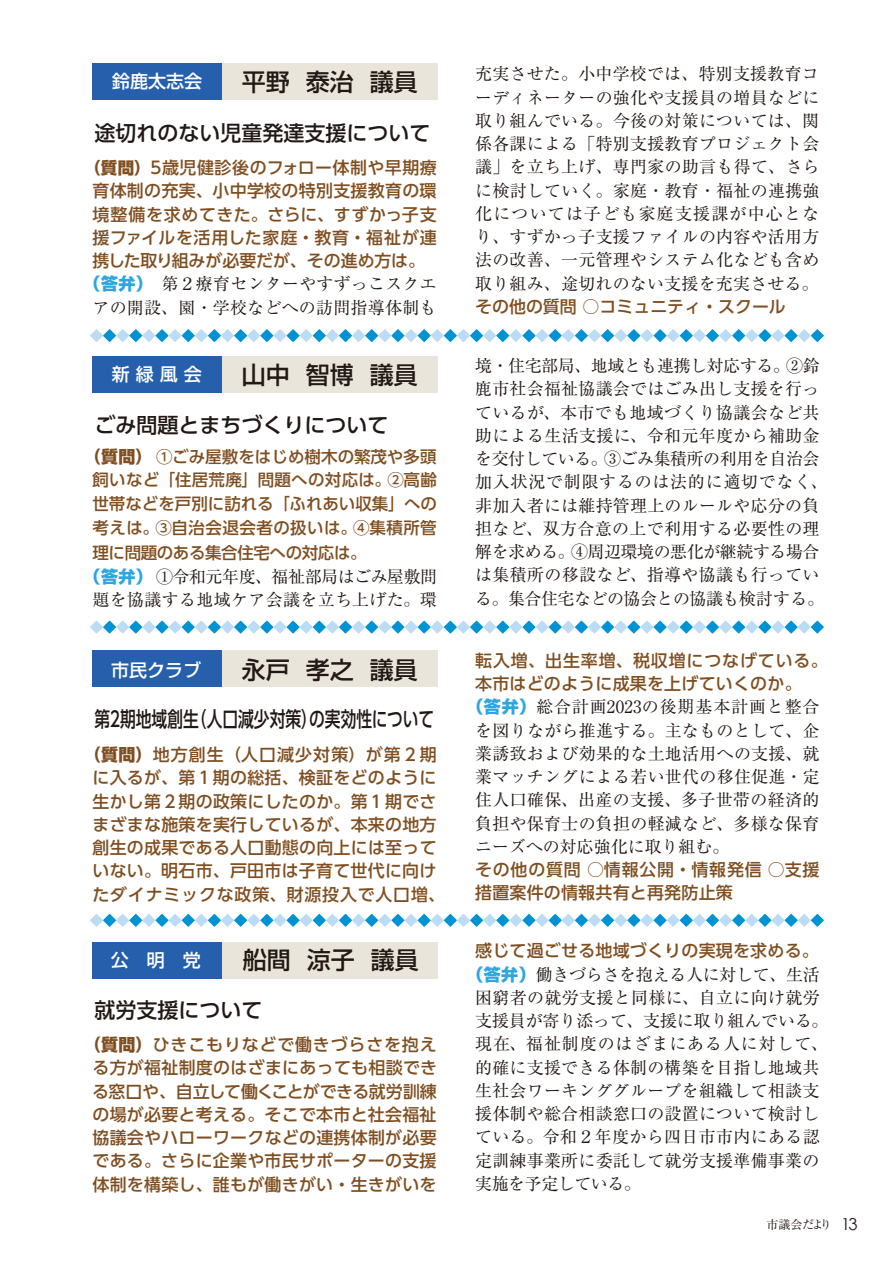
<style>
.page{position:relative;width:893px;height:1263px;background:#fff}
.page>*{position:absolute;margin:0;border:0;box-sizing:border-box;transform-origin:0 0}
.t1{font:500 24px "Shin Go Pro";color:#221815}
.t2{font:500 21px "UD Shin Go Pro";color:#221815}
.t3{font:500 21px "UD Shin Go Pro";color:#221815;scale:.75 1}
.t4{font:500 18px "Shin Go Pro";color:#fff}
.t5{font:16.95px/23.2px "Ryumin Pro";letter-spacing:.015em;color:#221815;text-align:center}
.t6{font:500 16.95px/23.2px "UD Shin Go Pro";letter-spacing:.015em;color:#804f21;text-align:center}
.t7{font:500 16.5px/24px "UD Shin Go Pro";color:#804f21;text-align:justify}
.t8{font:12px "Ryumin Pro";letter-spacing:-.045em;color:#221815}
.s1{font-weight:800;font-size:16.5px}
.s2{font-family:"Shin Go Pro";font-weight:800;color:#2ea7e0}
.s3{font-weight:800;font-size:16.95px}
.s4{font-weight:800}
.s5{font-family:"Century Gothic";font-size:16.5px}
</style>
<div class="page">
<svg style="left:90px;top:914px;width:734px;height:13px"></svg>
<svg style="left:90px;top:621px;width:734px;height:13px"></svg>
<svg style="left:90px;top:329px;width:734px;height:13px"></svg>
<div style="left:93px;top:63px;width:345px;height:36px;background:#eae5da"></div>
<div style="left:93px;top:63px;width:129px;height:36px;background:#2660ad"></div>
<div style="left:93px;top:356px;width:345px;height:36px;background:#eae5da"></div>
<div style="left:93px;top:356px;width:129px;height:36px;background:#2660ad"></div>
<div style="left:93px;top:651px;width:345px;height:36px;background:#eae5da"></div>
<div style="left:93px;top:651px;width:129px;height:36px;background:#2660ad"></div>
<div style="left:93px;top:943px;width:345px;height:36px;background:#eae5da"></div>
<div style="left:93px;top:943px;width:129px;height:36px;background:#2660ad"></div>
<p class="t4" style="left:112px;top:66px;width:91px">鈴鹿太志会</p>
<h1 class="t1" style="left:242px;top:62px;width:177px">平野 泰治 議員</h1>
<p class="t2" style="left:94px;top:116px;width:337px">途切れのない児童発達支援について</p>
<p class="t6" style="left:84px;top:156px;width:354px"><span class="s1">（質問）</span>５歳児健診後のフォロー体制や早期療育体制の充実、小中学校の特別支援教育の環境整備を求めてきた。さらに、すずかっ子支援ファイルを活用した家庭・教育・福祉が連携した取り組みが必要だが、その進め方は。</p>
<p class="t5" style="left:84px;top:271px;width:354px"><span class="s2">（答弁）</span>第２療育センターやすずっこスクエアの開設、園・学校などへの訪問指導体制も</p>
<p class="t4" style="left:112px;top:359px;width:91px">新緑風会</p>
<h1 class="t1" style="left:242px;top:355px;width:177px">山中 智博 議員</h1>
<p class="t2" style="left:94px;top:408px;width:295px">ごみ問題とまちづくりについて</p>
<p class="t7" style="left:92px;top:444px;width:346px;text-indent:-8px"><span class="s3">（質問）</span> ①ごみ屋敷をはじめ樹木の繁茂や多頭飼いなど「住居荒廃」問題への対応は。②高齢世帯などを戸別に訪れる「ふれあい収集」への考えは。③自治会退会者の扱いは。④集積所管理に問題のある集合住宅への対応は。</p>
<p class="t5" style="left:84px;top:564px;width:355px"><span class="s2">（答弁）</span> ①令和元年度、福祉部局はごみ屋敷問題を協議する地域ケア会議を立ち上げた。環</p>
<p class="t4" style="left:111px;top:655px;width:91px">市民クラブ</p>
<h1 class="t1" style="left:242px;top:650px;width:177px">永戸 孝之 議員</h1>
<p class="t3" style="left:94px;top:702px;width:454px">第２期地域創生（人口減少対策）の実効性について</p>
<p class="t6" style="left:84px;top:742px;width:363px"><span class="s4">（質問）</span>地方創生（人口減少対策）が第２期に入るが、第１期の総括、検証をどのように生かし第２期の政策にしたのか。第１期でさまざまな施策を実行しているが、本来の地方創生の成果である人口動態の向上には至っていない。明石市、戸田市は子育て世代に向けたダイナミックな政策、財源投入で人口増、</p>
<p class="t4" style="left:111px;top:946px;width:91px">公　明　党</p>
<h1 class="t1" style="left:243px;top:941px;width:177px">船間 涼子 議員</h1>
<p class="t2" style="left:94px;top:993px;width:169px">就労支援について</p>
<p class="t6" style="left:84px;top:1032px;width:355px"><span class="s4">（質問）</span>ひきこもりなどで働きづらさを抱える方が福祉制度のはざまにあっても相談できる窓口や、自立して働くことができる就労訓練の場が必要と考える。そこで本市と社会福祉協議会やハローワークなどの連携体制が必要である。さらに企業や市民サポーターの支援体制を構築し、誰もが働きがい・生きがいを</p>
<p class="t5" style="left:475px;top:61px;width:346px;text-align:justify">充実させた。小中学校では、特別支援教育コーディネーターの強化や支援員の増員などに取り組んでいる。今後の対策については、関係各課による「特別支援教育プロジェクト会議」を立ち上げ、専門家の助言も得て、さらに検討していく。家庭・教育・福祉の連携強化については子ども家庭支援課が中心となり、すずかっ子支援ファイルの内容や活用方法の改善、一元管理やシステム化なども含め取り組み、途切れのない支援を充実させる。</p>
<p class="t6" style="left:475px;top:294px;width:312px">その他の質問 ○コミュニティ・スクール</p>
<p class="t5" style="left:475px;top:353px;width:354px;text-align:left">境・住宅部局、地域とも連携し対応する。②鈴鹿市社会福祉協議会ではごみ出し支援を行っているが、本市でも地域づくり協議会など共助による生活支援に、令和元年度から補助金を交付している。③ごみ集積所の利用を自治会加入状況で制限するのは法的に適切でなく、非加入者には維持管理上のルールや応分の負担など、双方合意の上で利用する必要性の理解を求める。④周辺環境の悪化が継続する場合は集積所の移設など、指導や協議も行っている。集合住宅などの協会との協議も検討する。</p>
<p class="t6" style="left:475px;top:648px;width:354px;text-align:left">転入増、出生率増、税収増につなげている。本市はどのように成果を上げていくのか。</p>
<p class="t5" style="left:475px;top:694px;width:346px;text-align:justify;text-indent:-8px"><span class="s2">（答弁）</span>総合計画2023の後期基本計画と整合を図りながら推進する。主なものとして、企業誘致および効果的な土地活用への支援、就業マッチングによる若い世代の移住促進・定住人口確保、出産の支援、多子世帯の経済的負担や保育士の負担の軽減など、多様な保育ニーズへの対応強化に取り組む。</p>
<p class="t6" style="left:475px;top:858px;width:346px;text-align:left">その他の質問 ○情報公開・情報発信 ○支援措置案件の情報共有と再発防止策</p>
<p class="t6" style="left:475px;top:939px;width:345px">感じて過ごせる地域づくりの実現を求める。</p>
<p class="t5" style="left:475px;top:961px;width:355px;text-align:left;text-indent:-8px"><span class="s2">（答弁）</span>働きづらさを抱える人に対して、生活困窮者の就労支援と同様に、自立に向け就労支援員が寄り添って、支援に取り組んでいる。現在、福祉制度のはざまにある人に対して、的確に支援できる体制の構築を目指し地域共生社会ワーキンググループを組織して相談支援体制や総合相談窓口の設置について検討している。令和２年度から四日市市内にある認定訓練事業所に委託して就労支援準備事業の実施を予定している。</p>
<p class="t8" style="left:767px;top:1215px;width:93px">市議会だより <span class="s5">13</span></p>
</div>
